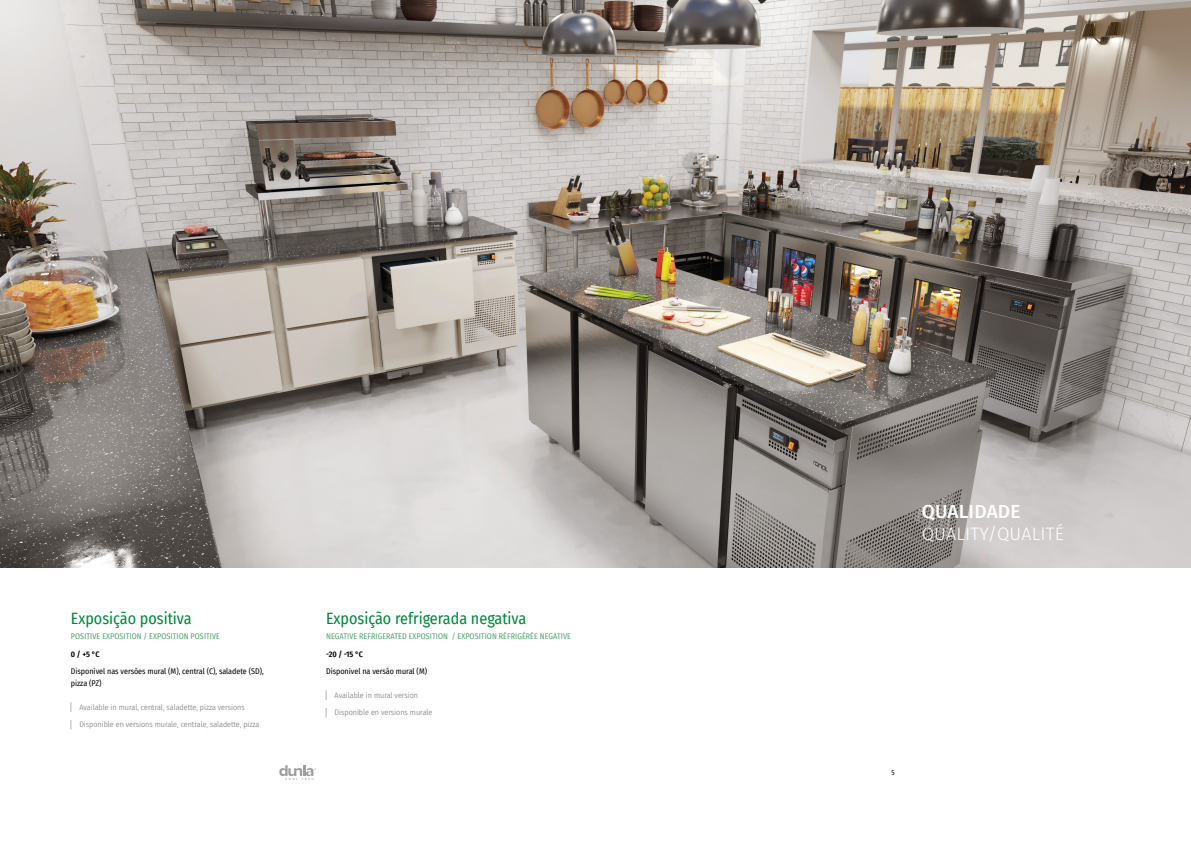
<style>
.page{position:relative;width:1191px;height:842px;background:#fff}
.page>*{position:absolute;margin:0;border:0;box-sizing:border-box;transform-origin:0 0}
.t1{font:500 19px "Fira Sans";letter-spacing:.01em;color:#fff}
.t2{font:300 18px "Fira Sans";letter-spacing:.01em;color:#fff}
.t3{font:16px "Fira Sans Condensed";color:#00873b}
.t4{font:300 8px "Fira Sans Condensed";color:#706f6f}
.t5{font:8px "Fira Sans Condensed";letter-spacing:.01em;color:#4da56a}
.t6{font:8px/12px "Fira Sans Condensed";color:#000}
.t7{font:600 8px "Fira Sans Condensed";color:#000}
.t8{font:7px "Fira Sans Condensed";color:#000}
</style>
<div class="page">
<img style="left:0;top:0;width:1191px;height:567px">
<svg style="left:279px;top:765px;width:37px;height:15px"></svg>
<h3 class="t3" style="left:71px;top:607px;width:122px">Exposição positiva</h3>
<p class="t5" style="left:71px;top:630px;width:151px">POSITIVE EXPOSITION / EXPOSITION POSITIVE</p>
<p class="t7" style="left:71px;top:647px;width:30px">0 / +5 °C</p>
<p class="t6" style="left:71px;top:665px;width:194px">Disponível nas versões mural (M), central (C), saladete (SD), pizza (PZ)</p>
<p class="t4" style="left:79px;top:701px;width:167px">Available in mural, central, saladette, pizza versions</p>
<p class="t4" style="left:79px;top:719px;width:181px">Disponible en versions murale, centrale, saladette, pizza</p>
<h3 class="t3" style="left:326px;top:607px;width:202px">Exposição refrigerada negativa</h3>
<p class="t5" style="left:326px;top:630px;width:246px">NEGATIVE REFRIGERATED EXPOSITION / EXPOSITION RÉFRIGÉRÉE NEGATIVE</p>
<p class="t7" style="left:326px;top:647px;width:39px">-20 / -15 °C</p>
<p class="t6" style="left:326px;top:665px;width:102px">Disponível na versão mural (M)</p>
<p class="t4" style="left:334px;top:689px;width:85px">Available in mural version</p>
<p class="t4" style="left:334px;top:707px;width:99px">Disponible en versions murale</p>
<h1 class="t1" style="left:921px;top:496px;width:100px">QUALIDADE</h1>
<h2 class="t2" style="left:921px;top:521px;width:144px">QUALITY/QUALITÉ</h2>
<p class="t8" style="left:891px;top:767px;width:5px">5</p>
</div>
